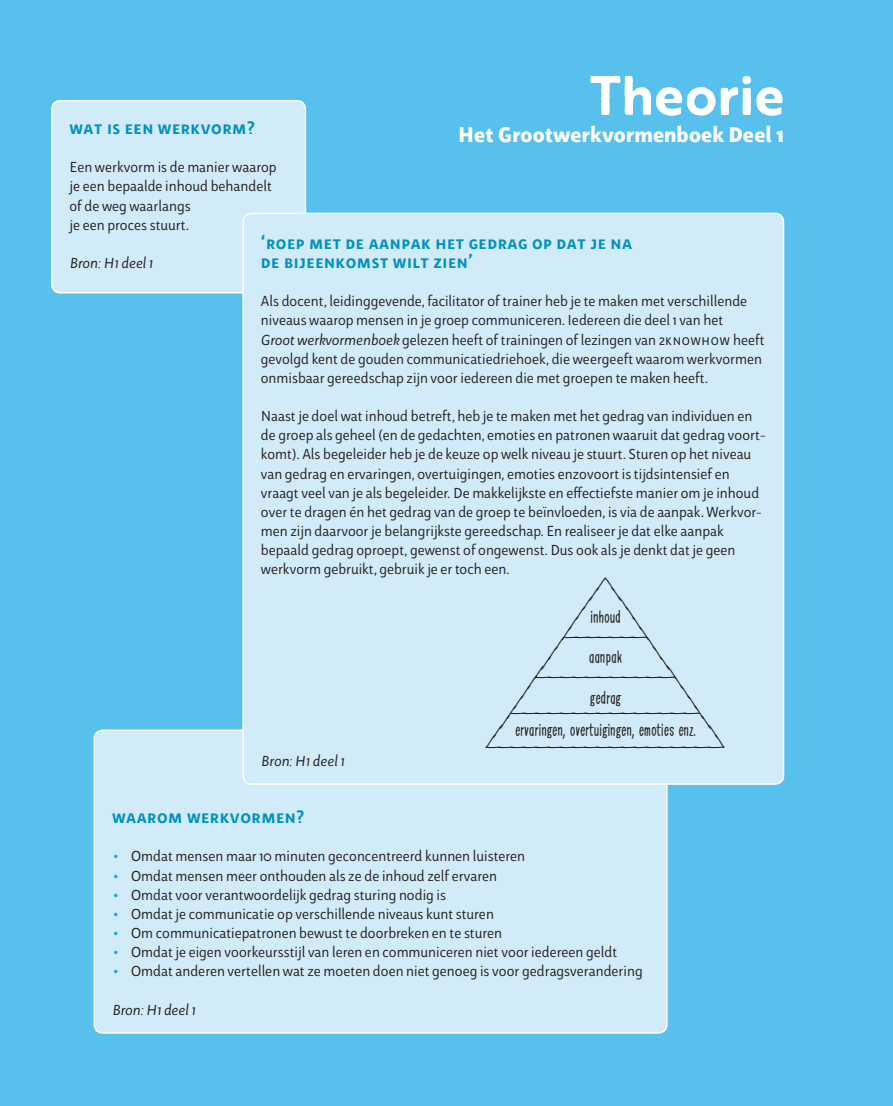
<style>
.page{position:relative;width:893px;height:1106px;background:#fff}
.page>*{position:absolute;margin:0;border:0;box-sizing:border-box;transform-origin:0 0}
.t1{font:700 54px "Brother 1816 Printed";color:#fff}
.t2{font:800 21px "Aromo";color:#fff}
.t3{font:700 18px/19.2px "Aromo";letter-spacing:.03em;color:#0091c0}
.t4{font:18px/32px "Greaterthanthesumofitspar";letter-spacing:-.01em;color:#231f20;text-align:center}
.t5{font:300 15px/19.2px "Aromo";color:#231f20}
.t6{font:italic 300 15px "Aromo";color:#231f20}
.s1{font-style:italic}
.s2{font-weight:700;color:#00aee5}
</style>
<div class="page">
<div style="left:0;top:0;width:893px;height:1105px;background:#57c0ec"></div>
<div style="left:94px;top:730px;width:573px;height:302px;background:#d1ebf8;border-radius:9px"></div>
<div style="left:94px;top:729px;width:574px;height:304px;border:2px solid #fff;border-radius:9px"></div>
<div style="left:52px;top:101px;width:253px;height:192px;background:#d1ebf8;border-radius:9px"></div>
<div style="left:51px;top:100px;width:255px;height:193px;border:2px solid #fff;border-radius:9px"></div>
<div style="left:243px;top:213px;width:540px;height:571px;background:#d1ebf8;border-radius:9px"></div>
<div style="left:242px;top:213px;width:542px;height:571px;border:2px solid #fff;border-radius:9px"></div>
<h1 class="t1" style="left:590px;top:54px;width:196px">Theorie</h1>
<h2 class="t2" style="left:458px;top:119px;width:327px">Het Grootwerkvormenboek Deel 1</h2>
<p class="t3" style="left:70px;top:117px;width:187px">wat is een werkvorm?</p>
<p class="t5" style="left:70px;top:157px;width:209px">Een werkvorm is de manier waarop je een bepaalde inhoud behandelt of de weg waarlangs<br>je een proces stuurt.</p>
<p class="t6" style="left:70px;top:253px;width:85px">Bron: H1 deel 1</p>
<p class="t3" style="left:261px;top:232px;width:373px">‘roep met de aanpak het gedrag op dat je na de bijeenkomst wilt zien’</p>
<p class="t5" style="left:261px;top:291px;width:505px">Als docent, leidinggevende, facilitator of trainer heb je te maken met verschillende niveaus waarop mensen in je groep communiceren. Iedereen die deel 1 van het<br><span class="s1">Groot werkvormenboek</span> gelezen heeft of trainingen of lezingen van 2knowhow heeft gevolgd kent de gouden communicatiedriehoek, die weergeeft waarom werkvormen onmisbaar gereedschap zijn voor iedereen die met groepen te maken heeft.</p>
<p class="t5" style="left:261px;top:406px;width:506px">Naast je doel wat inhoud betreft, heb je te maken met het gedrag van individuen en de groep als geheel (en de gedachten, emoties en patronen waaruit dat gedrag voort&shy;komt). Als begeleider heb je de keuze op welk niveau je stuurt. Sturen op het niveau van gedrag en ervaringen, overtuigingen, emoties enzovoort is tijdsintensief en vraagt veel van je als begeleider. De makkelijkste en effectiefste manier om je inhoud over te dragen én het gedrag van de groep te beïnvloeden, is via de aanpak. Werkvor&shy;men zijn daarvoor je belangrijkste gereedschap. En realiseer je dat elke aanpak bepaald gedrag oproept, gewenst of ongewenst. Dus ook als je denkt dat je geen werkvorm gebruikt, gebruik je er toch een.</p>
<p class="t6" style="left:261px;top:751px;width:85px">Bron: H1 deel 1</p>
<p class="t4" style="left:590px;top:601px;width:32px">inhoud</p>
<p class="t4" style="left:589px;top:641px;width:35px">aanpak</p>
<p class="t4" style="left:515px;top:682px;width:182px">gedrag<br>ervaringen, overtuigingen, emoties enz.</p>
<p class="t3" style="left:112px;top:806px;width:194px">waarom werkvormen?</p>
<p class="t5" style="left:112px;top:846px;width:415px"><span class="s2">•</span> Omdat mensen maar 10 minuten geconcentreerd kunnen luisteren</p>
<p class="t5" style="left:112px;top:865px;width:386px"><span class="s2">•</span> Omdat mensen meer onthouden als ze de inhoud zelf ervaren</p>
<p class="t5" style="left:112px;top:884px;width:335px"><span class="s2">•</span> Omdat voor verantwoordelijk gedrag sturing nodig is</p>
<p class="t5" style="left:112px;top:904px;width:383px"><span class="s2">•</span> Omdat je communicatie op verschillende niveaus kunt sturen</p>
<p class="t5" style="left:112px;top:923px;width:392px"><span class="s2">•</span> Om communicatiepatronen bewust te doorbreken en te sturen</p>
<p class="t5" style="left:112px;top:942px;width:507px"><span class="s2">•</span> Omdat je eigen voorkeursstijl van leren en communiceren niet voor iedereen geldt</p>
<p class="t5" style="left:112px;top:961px;width:532px"><span class="s2">•</span> Omdat anderen vertellen wat ze moeten doen niet genoeg is voor gedragsverandering</p>
<p class="t6" style="left:112px;top:999px;width:85px">Bron: H1 deel 1</p>
</div>
